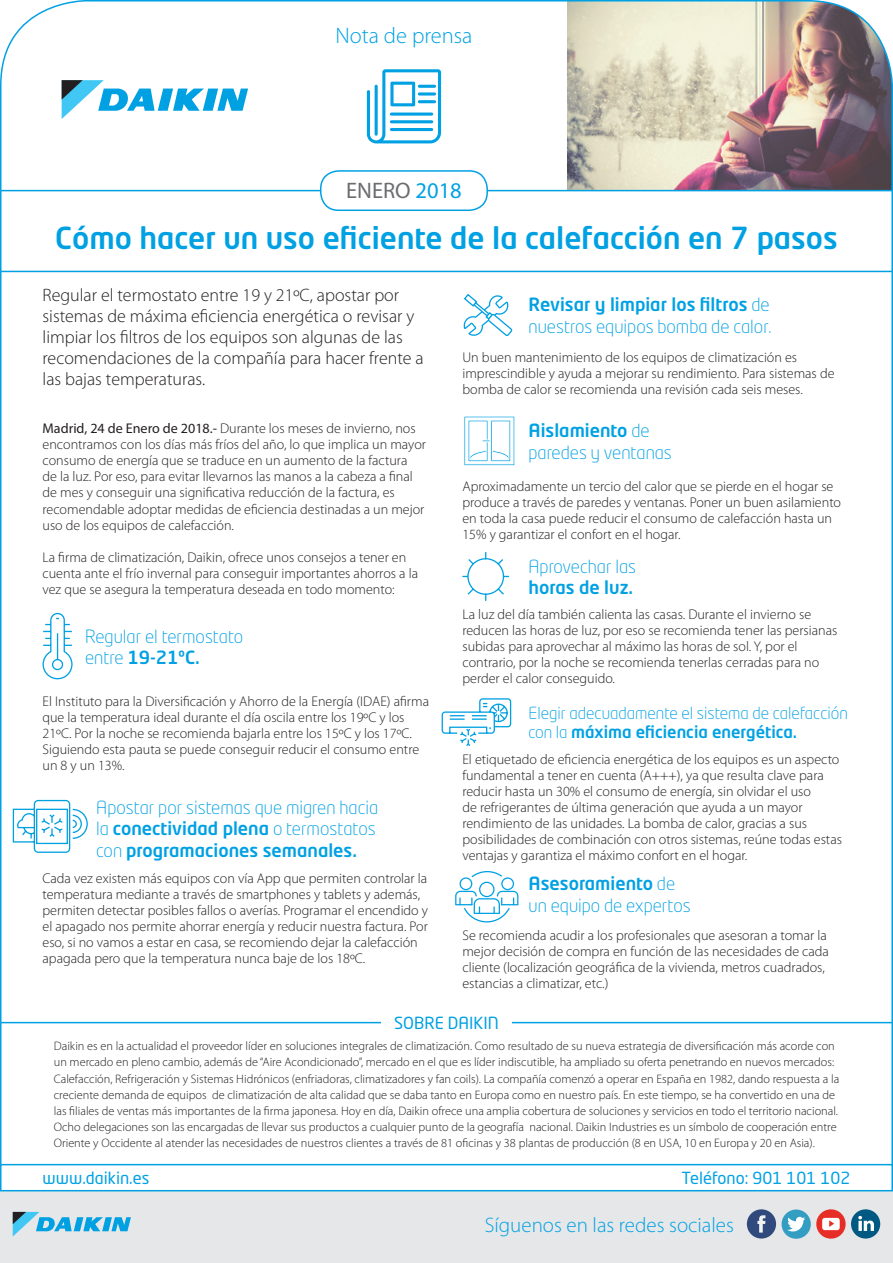
<style>
.page{position:relative;width:893px;height:1263px;background:#fff}
.page>*{position:absolute;margin:0;border:0;box-sizing:border-box;transform-origin:0 0}
.t1{font:500 30px "Neo Tech Std";color:#00a1e3}
.t2{font:300 22.5px "Myriad Pro";color:#00a1e3}
.t3{font:22.5px "Myriad Pro";color:#6c6d70}
.t4{font:300 21px "Myriad Pro";color:#00a1e3}
.t5{font:300 18px/21.6px "Neo Tech Std";color:#00a1e3}
.t6{font:300 18px/21px "Myriad Pro";color:#231f20}
.t7{font:300 16.5px/19.8px "Neo Tech Std";color:#00a1e3}
.t8{font:16.5px "Neo Tech Std";color:#00a1e3}
.t9{font:300 14.1px/16px "Myriad Pro";color:#231f20}
.t10{font:300 12.3px/16px "Myriad Pro";color:#231f20}
.s1{color:#00a1e3}
.s2{font-weight:400}
.s3{font-weight:500}
</style>
<div class="page">
<img style="left:567px;top:1px;width:323px;height:189px">
<hr style="left:0;top:190px;width:893px;height:1px;background:#00a1e3">
<hr style="left:0;top:271px;width:893px;height:1px;background:#00a1e3">
<div style="left:321px;top:171px;width:166px;height:39px;background:#fff;border-radius:18px"></div>
<div style="left:320px;top:170px;width:168px;height:41px;border:2px solid #00a1e3;border-radius:18px"></div>
<svg style="left:367px;top:69px;width:74px;height:74px"></svg>
<hr style="left:375px;top:85px;width:3px;height:51px;background:#00a1e3;border-radius:2px">
<div style="left:0;top:1165px;width:893px;height:98px;background:#e6e7e9"></div>
<div style="left:1px;top:1165px;width:891px;height:26px;background:#fff"></div>
<div style="left:0;top:1164px;width:893px;height:27px;border:2px solid #00a1e3"></div>
<hr style="left:0;top:1022px;width:893px;height:1px;background:#00a1e3">
<div style="left:381px;top:1016px;width:131px;height:13px;background:#fff"></div>
<svg style="left:13px;top:1212px;width:118px;height:24px"></svg>
<div style="left:851px;top:1209px;width:29px;height:29px;background:#005982;border-radius:50%"></div>
<svg style="left:858px;top:1216px;width:16px;height:15px"></svg>
<div style="left:782px;top:1209px;width:29px;height:30px;background:#339ec2;border-radius:50%"></div>
<svg style="left:787px;top:1217px;width:18px;height:14px"></svg>
<svg style="left:816px;top:1209px;width:30px;height:30px"></svg>
<svg style="left:822px;top:1218px;width:18px;height:12px"></svg>
<div style="left:747px;top:1209px;width:29px;height:29px;background:#304a7d;border-radius:50%"></div>
<svg style="left:757px;top:1215px;width:8px;height:17px"></svg>
<svg style="left:62px;top:80px;width:186px;height:39px"></svg>
<svg style="left:42px;top:612px;width:31px;height:68px"></svg>
<svg style="left:12px;top:799px;width:76px;height:54px"></svg>
<svg style="left:463px;top:294px;width:50px;height:42px"></svg>
<svg style="left:464px;top:416px;width:51px;height:50px"></svg>
<svg style="left:462px;top:552px;width:48px;height:49px"></svg>
<svg style="left:441px;top:698px;width:71px;height:48px"></svg>
<svg style="left:455px;top:871px;width:63px;height:51px"></svg>
<p class="t2" style="left:335px;top:21px;width:138px">Nota de prensa</p>
<p class="t3" style="left:346px;top:176px;width:117px">ENERO <span class="s1">2018</span></p>
<p class="t1" style="left:55px;top:219px;width:784px">Cómo hacer un uso eficiente de la calefacción en 7 pasos</p>
<p class="t6" style="left:43px;top:284px;width:383px">Regular el termostato entre 19 y 21ºC, apostar por sistemas de máxima eficiencia energética o revisar y limpiar los filtros de los equipos son algunas de las recomendaciones de la compañía para hacer frente a las bajas temperaturas.</p>
<p class="t9" style="left:43px;top:420px;width:385px"><span class="s2">Madrid, 24 de Enero de 2018.-</span> Durante los meses de invierno, nos encontramos con los días más fríos del año, lo que implica un mayor consumo de energía que se traduce en un aumento de la factura<br>de la luz. Por eso, para evitar llevarnos las manos a la cabeza a final de mes y conseguir una significativa reducción de la factura, es recomendable adoptar medidas de eficiencia destinadas a un mejor uso de los equipos de calefacción.</p>
<p class="t9" style="left:43px;top:549px;width:377px">La firma de climatización, Daikin, ofrece unos consejos a tener en cuenta ante el frío invernal para conseguir importantes ahorros a la vez que se asegura la temperatura deseada en todo momento:</p>
<p class="t5" style="left:85px;top:625px;width:160px">Regular el termostato entre <span class="s3">19-21ºC.</span></p>
<p class="t9" style="left:43px;top:693px;width:388px">El Instituto para la Diversificación y Ahorro de la Energía (IDAE) afirma que la temperatura ideal durante el día oscila entre los 19ºC y los 21ºC. Por la noche se recomienda bajarla entre los 15ºC y los 17ºC.<br>Siguiendo esta pauta se puede conseguir reducir el consumo entre un 8 y un 13%.</p>
<p class="t5" style="left:96px;top:796px;width:283px">Apostar por sistemas que migren hacia la <span class="s3">conectividad plena</span> o termostatos con <span class="s3">programaciones semanales.</span></p>
<p class="t9" style="left:43px;top:870px;width:387px">Cada vez existen más equipos con vía App que permiten controlar la temperatura mediante a través de smartphones y tablets y además, permiten detectar posibles fallos o averías. Programar el encendido y el apagado nos permite ahorrar energía y reducir nuestra factura. Por eso, si no vamos a estar en casa, se recomiendo dejar la calefacción apagada pero que la temperatura nunca baje de los 18ºC.</p>
<p class="t5" style="left:529px;top:293px;width:244px"><span class="s3">Revisar y limpiar los filtros</span> de nuestros equipos bomba de calor.</p>
<p class="t9" style="left:462px;top:349px;width:374px">Un buen mantenimiento de los equipos de climatización es imprescindible y ayuda a mejorar su rendimiento. Para sistemas de bomba de calor se recomienda una revisión cada seis meses.</p>
<p class="t5" style="left:529px;top:419px;width:145px"><span class="s3">Aislamiento</span> de paredes y ventanas</p>
<p class="t9" style="left:462px;top:478px;width:380px">Aproximadamente un tercio del calor que se pierde en el hogar se produce a través de paredes y ventanas. Poner un buen asilamiento en toda la casa puede reducir el consumo de calefacción hasta un 15% y garantizar el confort en el hogar.</p>
<p class="t5" style="left:529px;top:555px;width:109px">Aprovechar las <span class="s3">horas de luz.</span></p>
<p class="t9" style="left:462px;top:606px;width:376px">La luz del día también calienta las casas. Durante el invierno se reducen las horas de luz, por eso se recomienda tener las persianas subidas para aprovechar al máximo las horas de sol. Y, por el contrario, por la noche se recomienda tenerlas cerradas para no perder el calor conseguido.</p>
<p class="t7" style="left:529px;top:702px;width:321px">Elegir adecuadamente el sistema de calefacción con la <span class="s3">máxima eficiencia energética.</span></p>
<p class="t9" style="left:462px;top:751px;width:381px">El etiquetado de eficiencia energética de los equipos es un aspecto fundamental a tener en cuenta (A+++), ya que resulta clave para reducir hasta un 30% el consumo de energía, sin olvidar el uso<br>de refrigerantes de última generación que ayuda a un mayor rendimiento de las unidades. La bomba de calor, gracias a sus posibilidades de combinación con otros sistemas, reúne todas estas ventajas y garantiza el máximo confort en el hogar.</p>
<p class="t5" style="left:529px;top:872px;width:164px"><span class="s3">Asesoramiento</span> de un equipo de expertos</p>
<p class="t9" style="left:462px;top:927px;width:368px">Se recomienda acudir a los profesionales que asesoran a tomar la mejor decisión de compra en función de las necesidades de cada cliente (localización geográfica de la vivienda, metros cuadrados, estancias a climatizar, etc.)</p>
<p class="t8" style="left:394px;top:1013px;width:106px">SOBRE DAIKIN</p>
<p class="t10" style="left:54px;top:1038px;width:787px">Daikin es en la actualidad el proveedor líder en soluciones integrales de climatización. Como resultado de su nueva estrategia de diversificación más acorde con un mercado en pleno cambio, además de “Aire Acondicionado”, mercado en el que es líder indiscutible, ha ampliado su oferta penetrando en nuevos mercados:<br>Calefacción, Refrigeración y Sistemas Hidrónicos (enfriadoras, climatizadores y fan coils). La compañía comenzó a operar en España en 1982, dando respuesta a la creciente demanda de equipos de climatización de alta calidad que se daba tanto en Europa como en nuestro país. En este tiempo, se ha convertido en una de las filiales de ventas más importantes de la firma japonesa. Hoy en día, Daikin ofrece una amplia cobertura de soluciones y servicios en todo el territorio nacional.<br>Ocho delegaciones son las encargadas de llevar sus productos a cualquier punto de la geografía nacional. Daikin Industries es un símbolo de cooperación entre Oriente y Occidente al atender las necesidades de nuestros clientes a través de 81 oficinas y 38 plantas de producción (8 en USA, 10 en Europa y 20 en Asia).</p>
<p class="t8" style="left:43px;top:1168px;width:108px">www.daikin.es</p>
<p class="t8" style="left:681px;top:1168px;width:171px">Teléfono: 901 101 102</p>
<p class="t4" style="left:485px;top:1212px;width:251px">Síguenos en las redes sociales</p>
</div>
